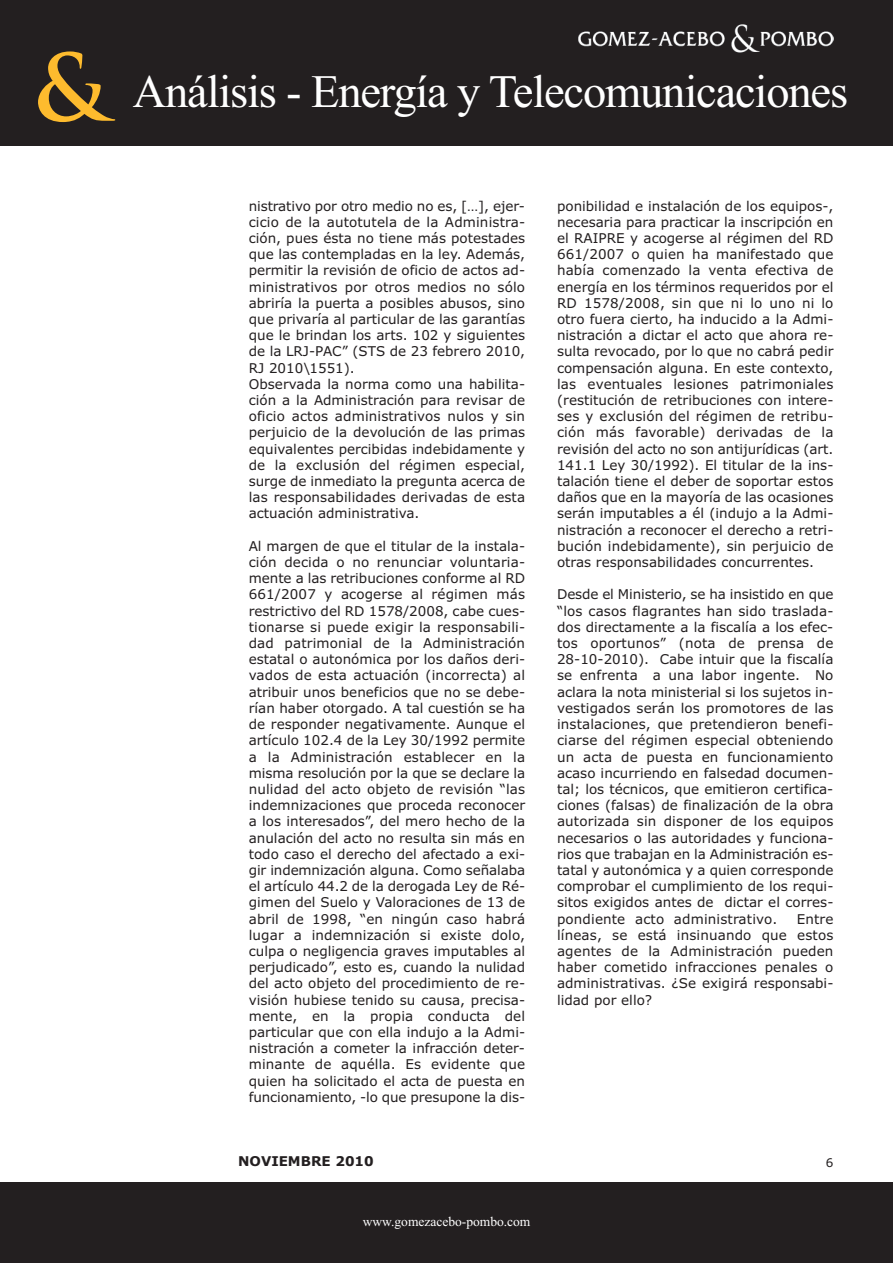
<style>
.page{position:relative;width:893px;height:1263px;background:#fff}
.page>*{position:absolute;margin:0;border:0;box-sizing:border-box;transform-origin:0 0}
.t1{font:46.5px "Times New Roman";letter-spacing:-.025em;color:#fff}
.t2{font:13.5px/16.2px "Verdana";color:#231f20;text-align:justify}
.t3{font:13.5px "Times New Roman";color:#fff}
.t4{font:700 13.5px "Verdana";color:#231f20}
.t5{font:12px "Verdana";color:#231f20}
.s1{font-family:"Trajan Pro";font-weight:700;font-size:90px;color:#fdbb2e}
</style>
<div class="page">
<div style="left:0;top:0;width:893px;height:146px;background:#231f20"></div>
<img style="left:578px;top:24px;width:255px;height:29px">
<div style="left:0;top:1183px;width:893px;height:80px;background:#231f20"></div>
<h1 class="t1" style="left:33px;top:64px;width:817px"><span class="s1">&amp;</span> Análisis - Energía y Telecomunicaciones</h1>
<p class="t2" style="left:249px;top:198px;width:278px;text-align:left">nistrativo por otro medio no es, […], ejer&shy;cicio de la autotutela de la Administra&shy;ción, pues ésta no tiene más potestades que las contempladas en la ley. Además, permitir la revisión de oficio de actos ad&shy;ministrativos por otros medios no sólo abriría la puerta a posibles abusos, sino que privaría al particular de las garantías que le brindan los arts. 102 y siguientes de la LRJ-PAC” (STS de 23 febrero 2010, RJ 2010\1551).<br>Observada la norma como una habilita&shy;ción a la Administración para revisar de oficio actos administrativos nulos y sin perjuicio de la devolución de las primas equivalentes percibidas indebidamente y de la exclusión del régimen especial, surge de inmediato la pregunta acerca de las responsabilidades derivadas de esta actuación administrativa.</p>
<p class="t2" style="left:249px;top:538px;width:278px">Al margen de que el titular de la instala&shy;ción decida o no renunciar voluntaria&shy;mente a las retribuciones conforme al RD 661/2007 y acogerse al régimen más restrictivo del RD 1578/2008, cabe cues&shy;tionarse si puede exigir la responsabili&shy;dad patrimonial de la Administración estatal o autonómica por los daños deri&shy;vados de esta actuación (incorrecta) al atribuir unos beneficios que no se debe&shy;rían haber otorgado. A tal cuestión se ha de responder negativamente. Aunque el artículo 102.4 de la Ley 30/1992 permite a la Administración establecer en la misma resolución por la que se declare la nulidad del acto objeto de revisión “las indemnizaciones que proceda reconocer a los interesados”, del mero hecho de la anulación del acto no resulta sin más en todo caso el derecho del afectado a exi&shy;gir indemnización alguna. Como señalaba el artículo 44.2 de la derogada Ley de Ré&shy;gimen del Suelo y Valoraciones de 13 de abril de 1998, “en ningún caso habrá lugar a indemnización si existe dolo, culpa o negligencia graves imputables al perjudicado”, esto es, cuando la nulidad del acto objeto del procedimiento de re&shy;visión hubiese tenido su causa, precisa&shy;mente, en la propia conducta del particular que con ella indujo a la Admi&shy;nistración a cometer la infracción deter&shy;minante de aquélla. Es evidente que quien ha solicitado el acta de puesta en funcionamiento, -lo que presupone la dis-</p>
<p class="t2" style="left:557px;top:198px;width:278px">ponibilidad e instalación de los equipos-, necesaria para practicar la inscripción en el RAIPRE y acogerse al régimen del RD 661/2007 o quien ha manifestado que había comenzado la venta efectiva de energía en los términos requeridos por el RD 1578/2008, sin que ni lo uno ni lo otro fuera cierto, ha inducido a la Admi&shy;nistración a dictar el acto que ahora re&shy;sulta revocado, por lo que no cabrá pedir compensación alguna. En este contexto, las eventuales lesiones patrimoniales (restitución de retribuciones con intere&shy;ses y exclusión del régimen de retribu&shy;ción más favorable) derivadas de la revisión del acto no son antijurídicas (art.<br>141.1 Ley 30/1992). El titular de la ins&shy;talación tiene el deber de soportar estos daños que en la mayoría de las ocasiones serán imputables a él (indujo a la Admi&shy;nistración a reconocer el derecho a retri&shy;bución indebidamente), sin perjuicio de otras responsabilidades concurrentes.</p>
<p class="t2" style="left:557px;top:587px;width:278px">Desde el Ministerio, se ha insistido en que “los casos flagrantes han sido traslada&shy;dos directamente a la fiscalía a los efec&shy;tos oportunos” (nota de prensa de 28-10-2010). Cabe intuir que la fiscalía se enfrenta a una labor ingente. No aclara la nota ministerial si los sujetos in&shy;vestigados serán los promotores de las instalaciones, que pretendieron benefi&shy;ciarse del régimen especial obteniendo un acta de puesta en funcionamiento acaso incurriendo en falsedad documen&shy;tal; los técnicos, que emitieron certifica&shy;ciones (falsas) de finalización de la obra autorizada sin disponer de los equipos necesarios o las autoridades y funciona&shy;rios que trabajan en la Administración es&shy;tatal y autonómica y a quien corresponde comprobar el cumplimiento de los requi&shy;sitos exigidos antes de dictar el corres&shy;pondiente acto administrativo.</p>
<p class="t2" style="left:557px;top:911px;width:278px;text-indent:240px">Entre líneas, se está insinuando que estos agentes de la Administración pueden haber cometido infracciones penales o administrativas. ¿Se exigirá responsabi&shy;lidad por ello?</p>
<p class="t4" style="left:238px;top:1154px;width:137px">NOVIEMBRE 2010</p>
<p class="t5" style="left:826px;top:1155px;width:9px">6</p>
<p class="t3" style="left:363px;top:1213px;width:169px">www.gomezacebo-pombo.com</p>
</div>
